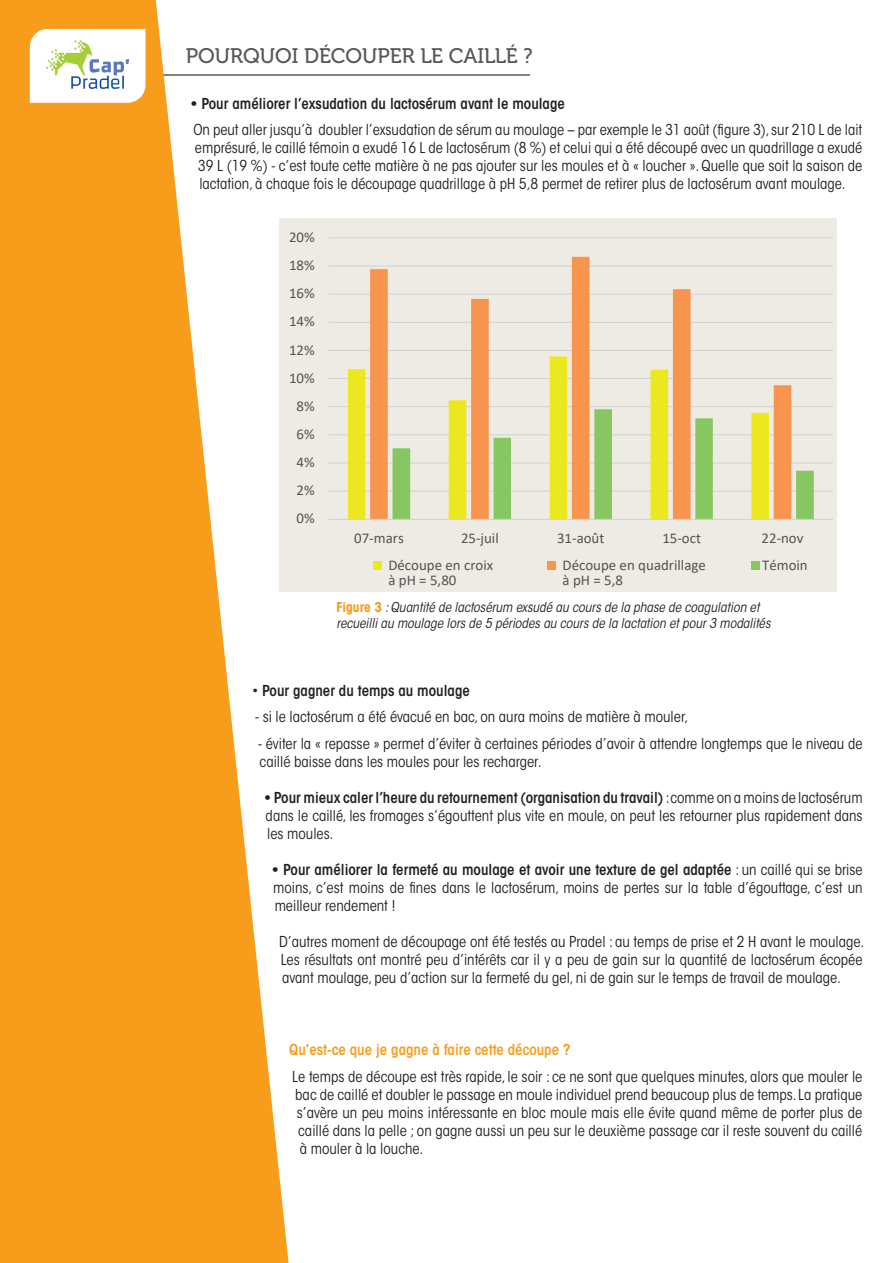
<style>
.page{position:relative;width:893px;height:1263px;background:#fff}
.page>*{position:absolute;margin:0;border:0;box-sizing:border-box;transform-origin:0 0}
.t1{font:21px "Museo 500";color:#57585a}
.t2{font:condensed 15px/18px "ITC Avant Garde Std";color:#231f20;text-align:justify}
.t3{font:600 condensed 15px "ITC Avant Garde Std";color:#231f20}
.t4{font:600 condensed 15px "ITC Avant Garde Std";color:#f89c1c}
.t5{font:14.85px/15.1px "Calibri";color:#515455}
.t6{font:italic condensed 13.5px/16.2px "ITC Avant Garde Std";color:#231f20}
.s1{font-weight:700;font-style:normal;color:#f89c1c}
.s2{font-weight:400}
.s3{font-weight:600}
</style>
<div class="page">
<div style="left:279px;top:218px;width:557px;height:374px;background:#eeebe4"></div>
<hr style="left:132px;top:74px;width:398px;height:2px;background:#57585a">
<svg style="left:0;top:0;width:289px;height:1263px;fill:#f89c1c"></svg>
<svg style="left:30px;top:29px;width:115px;height:74px"></svg>
<img style="left:39px;top:34px;width:98px;height:66px">
<hr style="left:329px;top:237px;width:504px;height:1px;background:#cfd1d0">
<hr style="left:329px;top:266px;width:504px;height:1px;background:#cfd1d0">
<hr style="left:329px;top:294px;width:504px;height:1px;background:#cfd1d0">
<hr style="left:329px;top:322px;width:504px;height:1px;background:#cfd1d0">
<hr style="left:329px;top:350px;width:504px;height:1px;background:#cfd1d0">
<hr style="left:329px;top:378px;width:504px;height:1px;background:#cfd1d0">
<hr style="left:329px;top:406px;width:504px;height:1px;background:#cfd1d0">
<hr style="left:329px;top:434px;width:504px;height:1px;background:#cfd1d0">
<hr style="left:329px;top:463px;width:504px;height:1px;background:#cfd1d0">
<hr style="left:329px;top:491px;width:504px;height:1px;background:#cfd1d0">
<svg style="left:348px;top:369px;width:22px;height:150px;fill:#ece820"></svg>
<svg style="left:370px;top:257px;width:421px;height:262px"></svg>
<svg style="left:393px;top:409px;width:421px;height:110px"></svg>
<hr style="left:329px;top:519px;width:504px;height:1px;background:#cfd1d0">
<div style="left:752px;top:561px;width:8px;height:9px;background:#87c762"></div>
<div style="left:547px;top:561px;width:9px;height:9px;background:#f7954e"></div>
<div style="left:373px;top:561px;width:8px;height:9px;background:#ece820"></div>
<p class="t1" style="left:186px;top:44px;width:348px">POURQUOI DÉCOUPER LE CAILLÉ ?</p>
<p class="t3" style="left:190px;top:94px;width:376px">• Pour améliorer l’exsudation du lactosérum avant le moulage</p>
<p class="t2" style="left:193px;top:121px;width:670px">On peut aller jusqu’à doubler l’exsudation de sérum au moulage – par exemple le 31 août (figure 3), sur 210 L de lait</p>
<p class="t2" style="left:195px;top:139px;width:669px">emprésuré, le caillé témoin a exudé 16 L de lactosérum (8 %) et celui qui a été découpé avec un quadrillage a exudé</p>
<p class="t2" style="left:198px;top:157px;width:666px">39 L (19 %) - c’est toute cette matière à ne pas ajouter sur les moules et à « loucher ». Quelle que soit la saison de</p>
<p class="t2" style="left:199px;top:175px;width:648px">lactation, à chaque fois le découpage quadrillage à pH 5,8 permet de retirer plus de lactosérum avant moulage.</p>
<p class="t5" style="left:289px;top:229px;width:27px">20%</p>
<p class="t5" style="left:289px;top:257px;width:27px">18%</p>
<p class="t5" style="left:289px;top:285px;width:27px">16%</p>
<p class="t5" style="left:289px;top:314px;width:27px">14%</p>
<p class="t5" style="left:289px;top:342px;width:27px">12%</p>
<p class="t5" style="left:289px;top:370px;width:27px">10%</p>
<p class="t5" style="left:297px;top:398px;width:20px">8%</p>
<p class="t5" style="left:297px;top:426px;width:20px">6%</p>
<p class="t5" style="left:297px;top:454px;width:20px">4%</p>
<p class="t5" style="left:297px;top:482px;width:20px">2%</p>
<p class="t5" style="left:297px;top:511px;width:20px">0%</p>
<p class="t5" style="left:354px;top:530px;width:51px">07-mars</p>
<p class="t5" style="left:461px;top:530px;width:39px">25-juil</p>
<p class="t5" style="left:557px;top:530px;width:49px">31-août</p>
<p class="t5" style="left:662px;top:530px;width:40px">15-oct</p>
<p class="t5" style="left:762px;top:530px;width:44px">22-nov</p>
<p class="t5" style="left:388px;top:557px;width:106px">Découpe en croix à pH = 5,80</p>
<p class="t5" style="left:562px;top:557px;width:145px">Découpe en quadrillage à pH = 5,8</p>
<p class="t5" style="left:762px;top:557px;width:47px">Témoin</p>
<p class="t6" style="left:336px;top:599px;width:436px"><span class="s1">Figure 3</span> : Quantité de lactosérum exsudé au cours de la phase de coagulation et recueilli au moulage lors de 5 périodes au cours de la lactation et pour 3 modalités</p>
<p class="t3" style="left:252px;top:681px;width:219px"><span class="s2">•</span> Pour gagner du temps au moulage</p>
<p class="t2" style="left:255px;top:708px;width:435px">- si le lactosérum a été évacué en bac, on aura moins de matière à mouler,</p>
<p class="t2" style="left:258px;top:734px;width:606px">- éviter la « repasse » permet d’éviter à certaines périodes d’avoir à attendre longtemps que le niveau de caillé baisse dans les moules pour les recharger.</p>
<p class="t2" style="left:264px;top:788px;width:600px"><span class="s3">• Pour mieux caler l’heure du retournement (organisation du travail)</span> :comme on a moins de lactosérum dans le caillé, les fromages s’égouttent plus vite en moule, on peut les retourner plus rapidement dans les moules.</p>
<p class="t2" style="left:272px;top:860px;width:593px"><span class="s3">• Pour améliorer la fermeté au moulage et avoir une texture de gel adaptée</span> : un caillé qui se brise moins, c’est moins de fines dans le lactosérum, moins de pertes sur la table d’égouttage, c’est un meilleur rendement !</p>
<p class="t2" style="left:279px;top:932px;width:587px">D’autres moment de découpage ont été testés au Pradel : au temps de prise et 2 H avant le moulage.<br>Les résultats ont montré peu d’intérêts car il y a peu de gain sur la quantité de lactosérum écopée avant moulage, peu d’action sur la fermeté du gel, ni de gain sur le temps de travail de moulage.</p>
<p class="t4" style="left:289px;top:1040px;width:283px">Qu’est-ce que je gagne à faire cette découpe ?</p>
<p class="t2" style="left:292px;top:1067px;width:572px">Le temps de découpe est très rapide, le soir : ce ne sont que quelques minutes, alors que mouler le</p>
<p class="t2" style="left:295px;top:1085px;width:569px">bac de caillé et doubler le passage en moule individuel prend beaucoup plus de temps. La pratique</p>
<p class="t2" style="left:297px;top:1103px;width:567px">s’avère un peu moins intéressante en bloc moule mais elle évite quand même de porter plus de</p>
<p class="t2" style="left:298px;top:1121px;width:565px">caillé dans la pelle ; on gagne aussi un peu sur le deuxième passage car il reste souvent du caillé</p>
<p class="t2" style="left:300px;top:1139px;width:125px">à mouler à la louche.</p>
</div>
